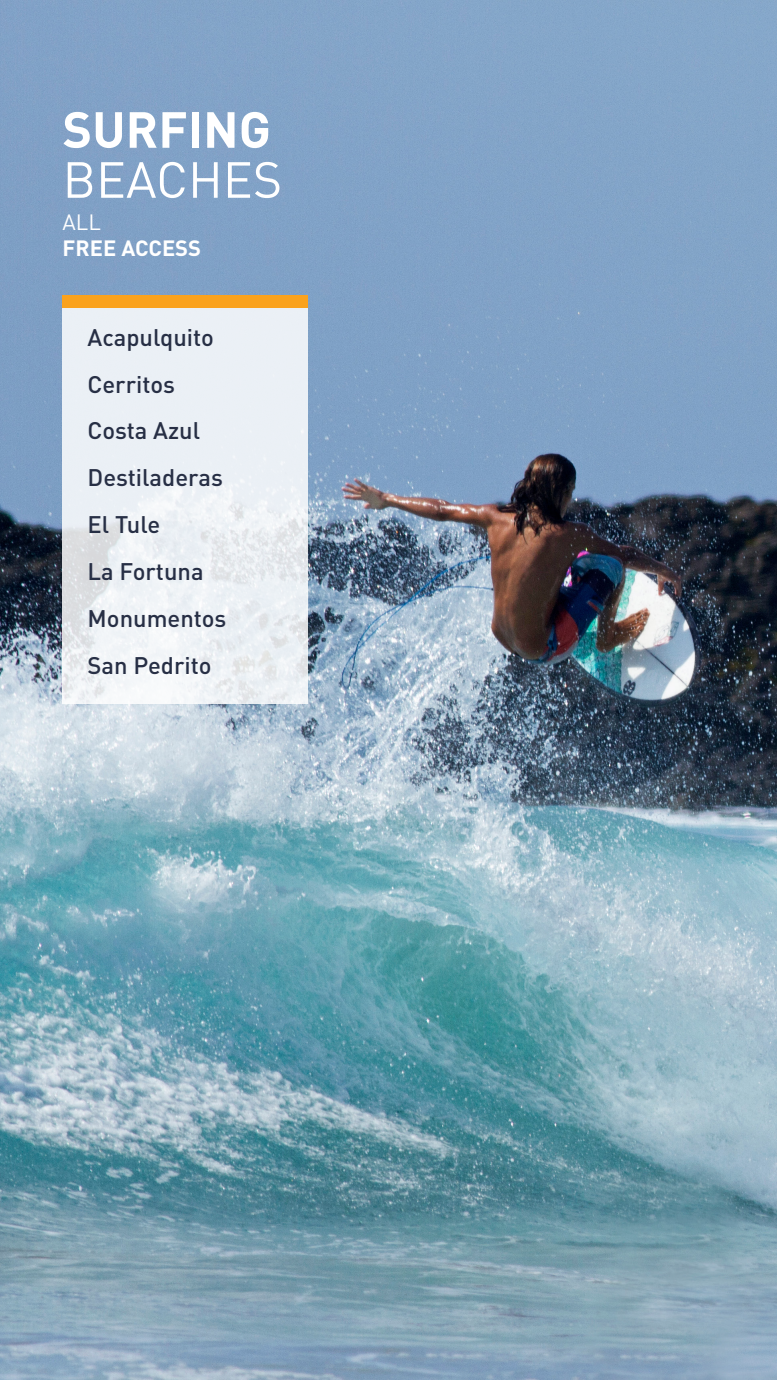
<style>
.page{position:relative;width:777px;height:1380px;background:#fff}
.page>*{position:absolute;margin:0;border:0;box-sizing:border-box;transform-origin:0 0}
.t1{font:700 50px "DIN Pro";color:#fff}
.t2{font:50px "DIN Pro";color:#fff}
.t3{font:500 23.75px/46.9px "DIN Pro";color:#272f45}
.t4{font:700 21.88px "DIN Pro";color:#fff}
.t5{font:21.88px "DIN Pro";color:#fff}
</style>
<div class="page">
<img style="left:0;top:0;width:776px;height:1380px">
<svg style="left:62px;top:308px;width:246px;height:396px;fill:#ebf0f5"></svg>
<div style="left:62px;top:295px;width:246px;height:13px;background:#faa21d"></div>
<h1 class="t1" style="left:62px;top:88px;width:210px">SURFING</h1>
<h1 class="t2" style="left:62px;top:140px;width:221px">BEACHES</h1>
<p class="t5" style="left:62px;top:205px;width:40px">ALL</p>
<p class="t4" style="left:62px;top:230px;width:140px">FREE ACCESS</p>
<p class="t3" style="left:88px;top:311px;width:140px">Acapulquito<br>Cerritos<br>Costa Azul<br>Destiladeras<br>El Tule<br>La Fortuna<br>Monumentos<br>San Pedrito</p>
</div>
